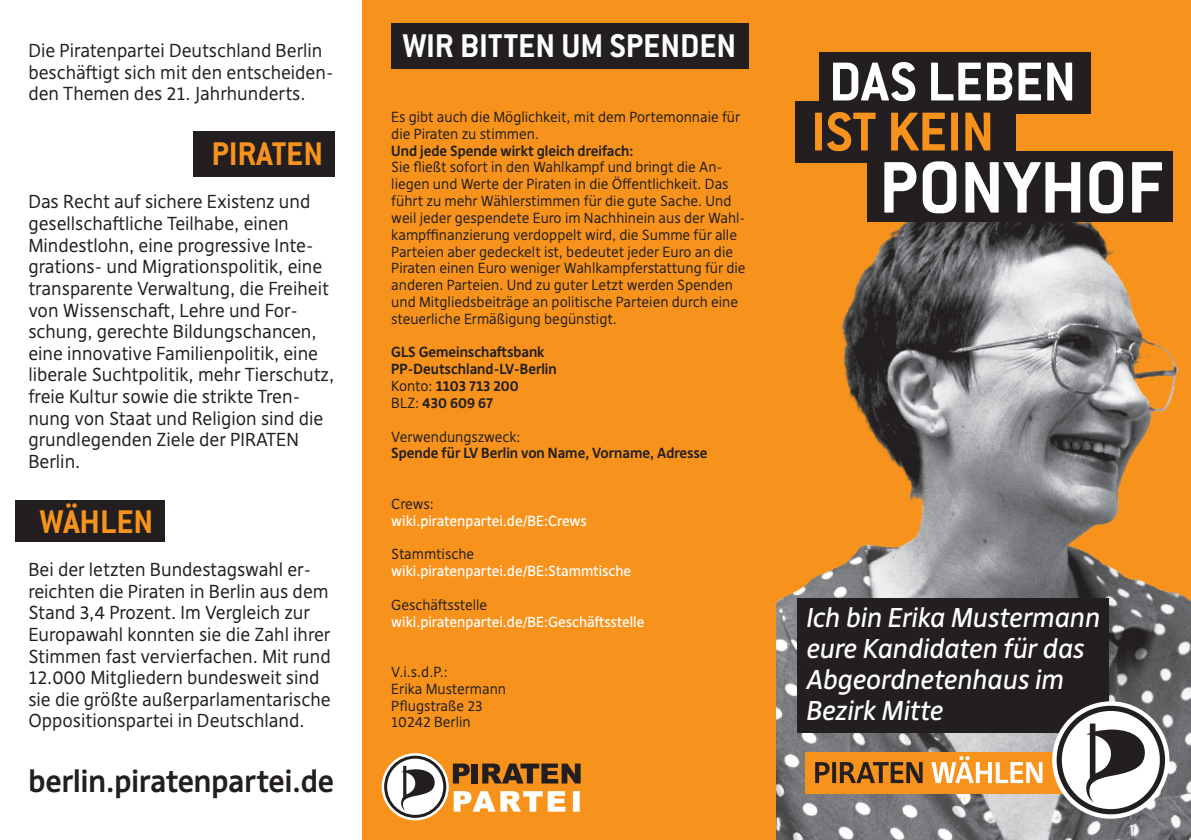
<style>
.page{position:relative;width:1191px;height:840px;background:#fff}
.page>*{position:absolute;margin:0;border:0;box-sizing:border-box;transform-origin:0 0}
.t1{font:700 80px "Conduit ITC";letter-spacing:-.005em;color:#fff}
.t2{font:700 60px "Conduit ITC";color:#fff}
.t3{font:700 60px "Conduit ITC";color:#f7931d}
.t4{font:700 36px "Conduit ITC";color:#fff}
.t5{font:700 36px "Conduit ITC";color:#f7931d}
.t6{font:700 29.8px "Deja Rip";color:#231f20}
.t7{font:italic 500 26px/31.2px "Deja Rip";color:#fff}
.t8{font:18px/21.6px "Deja Rip";color:#231f20}
.t9{font:14px/16.8px "Deja Rip";color:#231f20}
.t10{font:700 14px/16.8px "Deja Rip";color:#231f20}
.t11{font:500 14px "Deja Rip";color:#fff}
.s1{font-weight:400}
</style>
<div class="page">
<div style="left:363px;top:0;width:828px;height:839px;background:#f7931d"></div>
<img style="left:777px;top:113px;width:414px;height:726px">
<div style="left:819px;top:52px;width:272px;height:61px;background:#231f20"></div>
<div style="left:391px;top:23px;width:357px;height:46px;background:#231f20"></div>
<div style="left:867px;top:152px;width:305px;height:70px;background:#231f20"></div>
<div style="left:795px;top:101px;width:221px;height:61px;background:#231f20"></div>
<svg style="left:453px;top:763px;width:17px;height:20px"></svg>
<div style="left:472px;top:763px;width:6px;height:20px;background:#231f20"></div>
<svg style="left:482px;top:763px;width:98px;height:20px"></svg>
<svg style="left:454px;top:791px;width:125px;height:20px"></svg>
<div style="left:797px;top:597px;width:311px;height:135px;background:#231f20"></div>
<svg style="left:381px;top:752px;width:68px;height:67px"></svg>
<svg style="left:384px;top:755px;width:62px;height:62px;background:#baac9d"></svg>
<div style="left:805px;top:751px;width:262px;height:42px;background:#f7931d"></div>
<div style="left:1052px;top:701px;width:117px;height:117px;background:#fff;border-radius:50%"></div>
<svg style="left:1056px;top:705px;width:109px;height:108px"></svg>
<svg style="left:931px;top:756px;width:111px;height:26px"></svg>
<svg style="left:815px;top:762px;width:107px;height:20px"></svg>
<div style="left:193px;top:131px;width:141px;height:45px;background:#231f20"></div>
<div style="left:15px;top:500px;width:149px;height:41px;background:#231f20"></div>
<p class="t8" style="left:28px;top:40px;width:306px">Die Piratenpartei Deutschland Berlin beschäftigt sich mit den entscheiden&shy;den Themen des 21. Jahrhunderts.</p>
<h3 class="t5" style="left:211px;top:133px;width:113px">PIRATEN</h3>
<p class="t8" style="left:28px;top:191px;width:307px">Das Recht auf sichere Existenz und gesellschaftliche Teilhabe, einen Mindestlohn, eine progressive Inte&shy;grations- und Migrationspolitik, eine transparente Verwaltung, die Freiheit von Wissenschaft, Lehre und For&shy;schung, gerechte Bildungschancen, eine innovative Familienpolitik, eine liberale Suchtpolitik, mehr Tierschutz, freie Kultur sowie die strikte Tren&shy;nung von Staat und Religion sind die grundlegenden Ziele der PIRATEN Berlin.</p>
<h3 class="t5" style="left:40px;top:500px;width:115px">WÄHLEN</h3>
<p class="t8" style="left:28px;top:558px;width:304px">Bei der letzten Bundestagswahl er&shy;reichten die Piraten in Berlin aus dem Stand 3,4 Prozent. Im Vergleich zur Europawahl konnten sie die Zahl ihrer Stimmen fast vervierfachen. Mit rund 12.000 Mitgliedern bundesweit sind sie die größte außerparlamentarische Oppositionspartei in Deutschland.</p>
<h3 class="t6" style="left:28px;top:762px;width:307px">berlin.piratenpartei.de</h3>
<h3 class="t4" style="left:403px;top:25px;width:335px">WIR BITTEN UM SPENDEN</h3>
<p class="t9" style="left:391px;top:108px;width:350px">Es gibt auch die Möglichkeit, mit dem Portemonnaie für die Piraten zu stimmen.</p>
<p class="t10" style="left:391px;top:142px;width:244px">Und jede Spende wirkt gleich dreifach:</p>
<p class="t9" style="left:391px;top:159px;width:356px">Sie fließt sofort in den Wahlkampf und bringt die An&shy;liegen und Werte der Piraten in die Öffentlichkeit. Das führt zu mehr Wählerstimmen für die gute Sache. Und weil jeder gespendete Euro im Nachhinein aus der Wahl&shy;kampffinanzierung verdoppelt wird, die Summe für alle Parteien aber gedeckelt ist, bedeutet jeder Euro an die Piraten einen Euro weniger Wahlkampferstattung für die anderen Parteien. Und zu guter Letzt werden Spenden und Mitgliedsbeiträge an politische Parteien durch eine steuerliche Ermäßigung begünstigt.</p>
<p class="t10" style="left:391px;top:344px;width:167px">GLS Gemeinschaftsbank<br>PP-Deutschland-LV-Berlin<br><span class="s1">Konto:</span> 1103 713 200<br><span class="s1">BLZ:</span> 430 609 67</p>
<p class="t9" style="left:391px;top:428px;width:131px">Verwendungszweck:</p>
<p class="t10" style="left:391px;top:444px;width:318px">Spende für LV Berlin von Name, Vorname, Adresse</p>
<p class="t9" style="left:391px;top:495px;width:44px">Crews:</p>
<p class="t11" style="left:391px;top:511px;width:197px">wiki.piratenpartei.de/BE:Crews</p>
<p class="t9" style="left:391px;top:545px;width:84px">Stammtische</p>
<p class="t11" style="left:391px;top:562px;width:241px">wiki.piratenpartei.de/BE:Stammtische</p>
<p class="t9" style="left:391px;top:596px;width:97px">Geschäftsstelle</p>
<p class="t11" style="left:391px;top:612px;width:255px">wiki.piratenpartei.de/BE:Geschäftsstelle</p>
<p class="t9" style="left:391px;top:663px;width:116px">V.i.s.d.P.:<br>Erika Mustermann<br>Pflugstraße 23<br>10242 Berlin</p>
<h2 class="t2" style="left:777px;top:47px;width:301px">DAS LEBEN</h2>
<h2 class="t3" style="left:811px;top:97px;width:185px">IST KEIN</h2>
<h1 class="t1" style="left:879px;top:141px;width:286px">PONYHOF</h1>
<h3 class="t7" style="left:805px;top:601px;width:295px">Ich bin Erika Mustermann eure Kandidaten für das<br>Abgeordnetenhaus im<br>Bezirk Mitte</h3>
</div>
